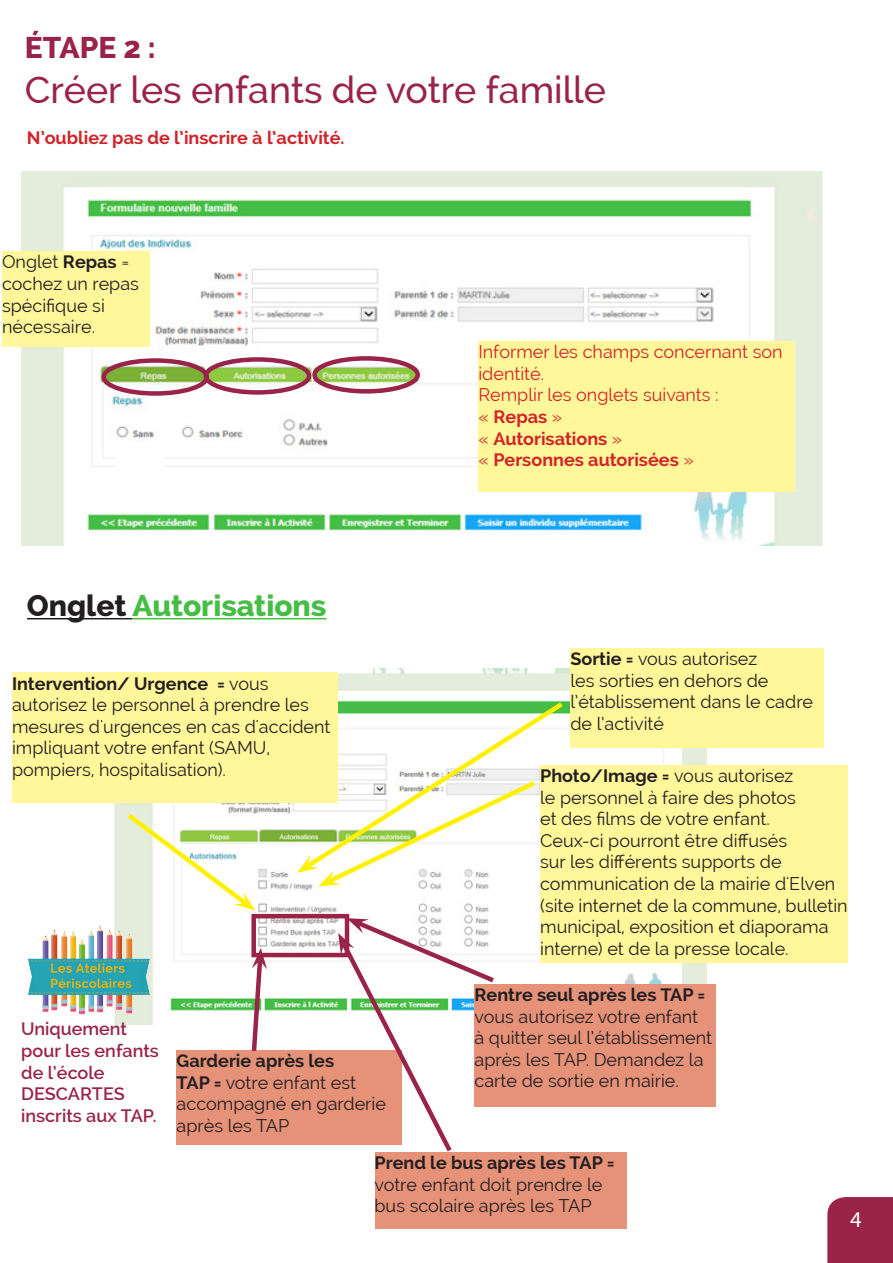
<style>
.page{position:relative;width:893px;height:1263px;background:#fff}
.page>*{position:absolute;margin:0;border:0;box-sizing:border-box;transform-origin:0 0}
.t1{font:500 37.5px "Raleway";color:#9a2349}
.t2{font:800 30px "Raleway";color:#46bd45}
.t3{font:800 30px "Raleway";color:#9a2349}
.t4{font:22.5px "Myriad Pro";color:#fff}
.t5{font:18px/21.6px "Raleway";color:#231f20}
.t6{font:700 18px "Raleway";color:#d1232a}
.t7{font:18px/21.6px "Raleway";color:#d1232a}
.t8{font:600 18px/21.6px "Raleway";color:#9a2349}
.s1{font-weight:700}
.s2{color:#231f20}
.s3{font-weight:400}
</style>
<div class="page">
<img style="left:21px;top:171px;width:802px;height:375px">
<div style="left:478px;top:341px;width:317px;height:151px;background:#fff79a"></div>
<div style="left:101px;top:358px;width:108px;height:38px;border:4px solid #9a2349;border-radius:50%"></div>
<div style="left:204px;top:357px;width:107px;height:38px;border:4px solid #9a2349;border-radius:50%"></div>
<div style="left:312px;top:356px;width:108px;height:38px;border:4px solid #9a2349;border-radius:50%"></div>
<img style="left:112px;top:668px;width:594px;height:356px">
<div style="left:12px;top:673px;width:325px;height:130px;background:#fff79a"></div>
<div style="left:570px;top:648px;width:253px;height:100px;background:#fff79a"></div>
<div style="left:540px;top:765px;width:308px;height:198px;background:#fff79a"></div>
<svg style="left:337px;top:698px;width:231px;height:79px"></svg>
<svg style="left:297px;top:777px;width:243px;height:110px"></svg>
<svg style="left:123px;top:809px;width:132px;height:102px"></svg>
<div style="left:474px;top:984px;width:242px;height:122px;background:#e59279"></div>
<div style="left:375px;top:1152px;width:251px;height:76px;background:#e59279"></div>
<div style="left:177px;top:1050px;width:225px;height:94px;background:#e59279"></div>
<img style="left:28px;top:906px;width:125px;height:114px">
<div style="left:251px;top:914px;width:98px;height:43px;border:4px solid #9a2349"></div>
<svg style="left:249px;top:948px;width:18px;height:103px"></svg>
<svg style="left:338px;top:917px;width:161px;height:235px"></svg>
<div style="left:2px;top:252px;width:147px;height:95px;background:#fff79a"></div>
<div style="left:117px;top:454px;width:45px;height:23px;background:#fff"></div>
<div style="left:827px;top:1197px;width:66px;height:66px;background:#9a2349"></div>
<hr style="left:27px;top:618px;width:105px;height:1px;background:#231f20">
<hr style="left:132px;top:618px;width:194px;height:1px;background:#46bd45">
<p class="t3" style="left:25px;top:30px;width:132px">ÉTAPE 2 :</p>
<p class="t1" style="left:25px;top:68px;width:583px">Créer les enfants de votre famille</p>
<p class="t6" style="left:27px;top:128px;width:319px">N’oubliez pas de l’inscrire à l’activité.</p>
<p class="t5" style="left:2px;top:251px;width:138px">Onglet <span class="s1">Repas</span> = cochez un repas spécifique si nécessaire.</p>
<p class="t2" style="left:27px;top:589px;width:301px"><span class="s2">Onglet</span> Autorisations</p>
<p class="t5" style="left:12px;top:672px;width:320px"><span class="s1">Intervention/ Urgence =</span> vous autorisez le personnel à prendre les mesures d'urgences en cas d'accident impliquant votre enfant (SAMU, pompiers, hospitalisation).</p>
<p class="t8" style="left:21px;top:1018px;width:139px">Uniquement pour les enfants de l’école<br>DESCARTES inscrits aux TAP.</p>
<p class="t5" style="left:177px;top:1050px;width:211px"><span class="s1">Garderie après les<br>TAP =</span> votre enfant est accompagné en garderie après les TAP</p>
<p class="t7" style="left:478px;top:341px;width:306px">Informer les champs concernant son identité.</p>
<p class="t7" style="left:478px;top:384px;width:242px">Remplir les onglets suivants :</p>
<p class="t6" style="left:478px;top:406px;width:85px"><span class="s3">«</span> Repas <span class="s3">»</span></p>
<p class="t6" style="left:478px;top:428px;width:145px"><span class="s3">«</span> Autorisations <span class="s3">»</span></p>
<p class="t6" style="left:478px;top:450px;width:217px"><span class="s3">«</span> Personnes autorisées <span class="s3">»</span></p>
<p class="t5" style="left:570px;top:648px;width:244px"><span class="s1">Sortie =</span> vous autorisez<br>les sorties en dehors de l’établissement dans le cadre de l’activité</p>
<p class="t5" style="left:540px;top:765px;width:309px"><span class="s1">Photo/Image =</span> vous autorisez<br>le personnel à faire des photos<br>et des films de votre enfant.<br>Ceux-ci pourront être diffusés<br>sur les différents supports de communication de la mairie d'Elven (site internet de la commune, bulletin municipal, exposition et diaporama interne) et de la presse locale.</p>
<p class="t5" style="left:474px;top:984px;width:239px"><span class="s1">Rentre seul après les TAP = </span>vous autorisez votre enfant à quitter seul l’établissement après les TAP. Demandez la carte de sortie en mairie.</p>
<p class="t5" style="left:375px;top:1152px;width:242px"><span class="s1">Prend le bus après les TAP = </span>votre enfant doit prendre le bus scolaire après les TAP</p>
<p class="t4" style="left:850px;top:1206px;width:13px">4</p>
</div>
